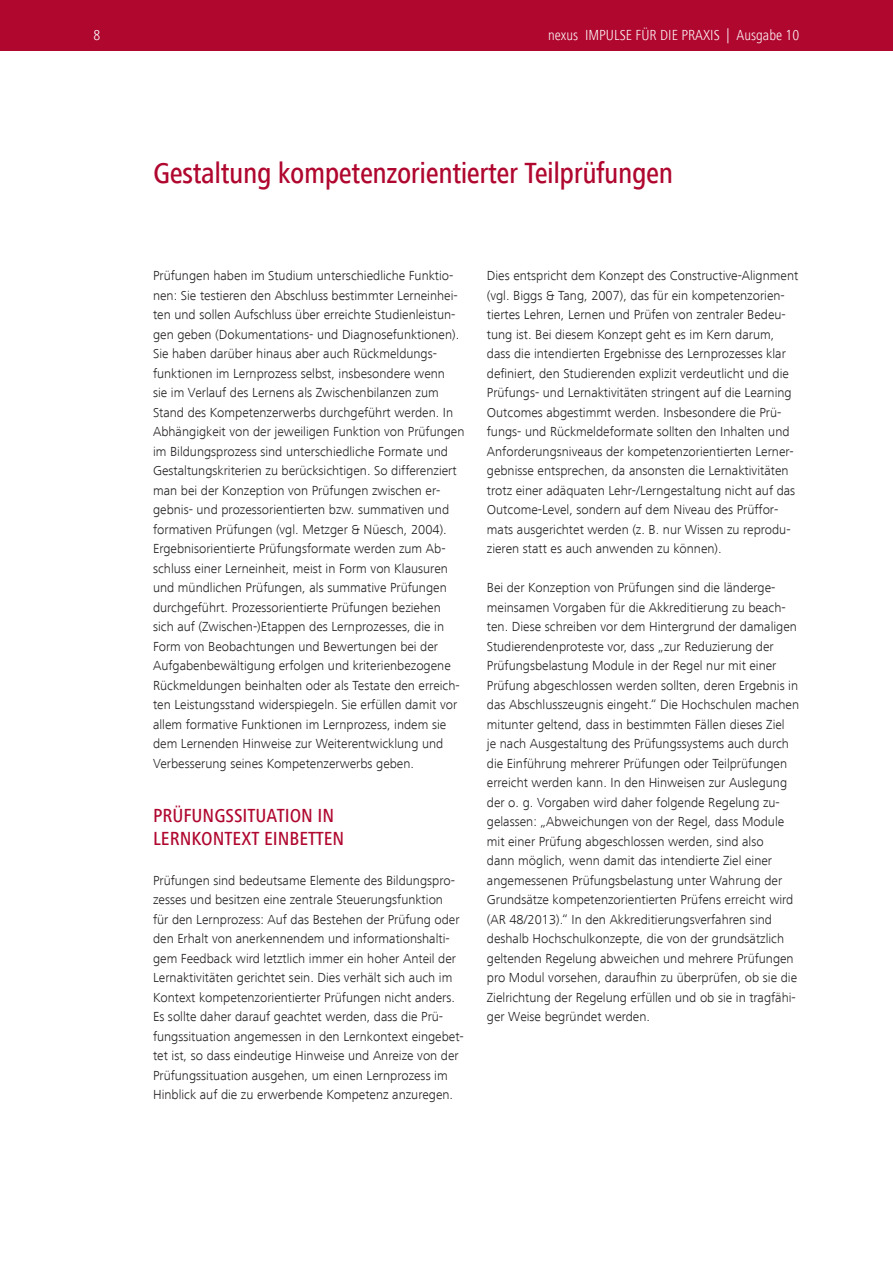
<style>
.page{position:relative;width:893px;height:1263px;background:#fff}
.page>*{position:absolute;margin:0;border:0;box-sizing:border-box;transform-origin:0 0}
.Head_2{font:500 condensed 30px "Frutiger Next LT";letter-spacing:-.015em;color:#b0072f}
.Head_3{font:500 condensed 19.5px/22.5px "Frutiger Next LT";color:#b0072f}
.t1{font:300 condensed 15px "Frutiger Next LT";color:#fff}
.Copy{font:300 13.5px/19.5px "Frutiger Next LT";color:#231f20}
</style>
<div class="page">
<div style="left:0;top:0;width:893px;height:51px;background:#b0072f"></div>
<p class="t1" style="left:94px;top:26px;width:8px">8</p>
<p class="t1" style="left:548px;top:26px;width:253px">nexus IMPULSE FÜR DIE PRAXIS | Ausgabe 10</p>
<p class="Head_2" style="left:153px;top:156px;width:522px">Gestaltung kompetenzorientierter Teilprüfungen</p>
<p class="Copy" style="left:153px;top:266px;width:313px">Prüfungen haben im Studium unterschiedliche Funktio&shy;nen: Sie testieren den Abschluss bestimmter Lerneinhei&shy;ten und sollen Aufschluss über erreichte Studienleistun&shy;gen geben (Dokumentations- und Diagnosefunktionen).<br>Sie haben darüber hinaus aber auch Rückmeldungs&shy;funktionen im Lernprozess selbst, insbesondere wenn<br>sie im Verlauf des Lernens als Zwischenbilanzen zum Stand des Kompetenzerwerbs durchgeführt werden. In Abhängigkeit von der jeweiligen Funktion von Prüfungen im Bildungsprozess sind unterschiedliche Formate und Gestaltungskriterien zu berücksichtigen. So differenziert man bei der Konzeption von Prüfungen zwischen er&shy;gebnis- und prozessorientierten bzw. summativen und formativen Prüfungen (vgl. Metzger &amp; Nüesch, 2004).<br>Ergebnisorientierte Prüfungsformate werden zum Ab&shy;schluss einer Lerneinheit, meist in Form von Klausuren und mündlichen Prüfungen, als summative Prüfungen durchgeführt. Prozessorientierte Prüfungen beziehen sich auf (Zwischen-)Etappen des Lernprozesses, die in Form von Beobachtungen und Bewertungen bei der Aufgabenbewältigung erfolgen und kriterienbezogene Rückmeldungen beinhalten oder als Testate den erreich&shy;ten Leistungsstand widerspiegeln. Sie erfüllen damit vor allem formative Funktionen im Lernprozess, indem sie dem Lernenden Hinweise zur Weiterentwicklung und Verbesserung seines Kompetenzerwerbs geben.</p>
<p class="Head_3" style="left:153px;top:804px;width:193px">PRÜFUNGSSITUATION IN<br>LERNKONTEXT EINBETTEN</p>
<p class="Copy" style="left:153px;top:870px;width:312px">Prüfungen sind bedeutsame Elemente des Bildungspro&shy;zesses und besitzen eine zentrale Steuerungsfunktion<br>für den Lernprozess: Auf das Bestehen der Prüfung oder den Erhalt von anerkennendem und informationshalti&shy;gem Feedback wird letztlich immer ein hoher Anteil der Lernaktivitäten gerichtet sein. Dies verhält sich auch im Kontext kompetenzorientierter Prüfungen nicht anders.<br>Es sollte daher darauf geachtet werden, dass die Prü&shy;fungssituation angemessen in den Lernkontext eingebet&shy;tet ist, so dass eindeutige Hinweise und Anreize von der Prüfungssituation ausgehen, um einen Lernprozess im Hinblick auf die zu erwerbende Kompetenz anzuregen.</p>
<p class="Copy" style="left:487px;top:266px;width:313px">Dies entspricht dem Konzept des Constructive-Alignment (vgl. Biggs &amp; Tang, 2007), das für ein kompetenzorien&shy;tiertes Lehren, Lernen und Prüfen von zentraler Bedeu&shy;tung ist. Bei diesem Konzept geht es im Kern darum, dass die intendierten Ergebnisse des Lernprozesses klar definiert, den Studierenden explizit verdeutlicht und die Prüfungs- und Lernaktivitäten stringent auf die Learning Outcomes abgestimmt werden. Insbesondere die Prü&shy;fungs- und Rückmeldeformate sollten den Inhalten und Anforderungsniveaus der kompetenzorientierten Lerner&shy;gebnisse entsprechen, da ansonsten die Lernaktivitäten trotz einer adäquaten Lehr-/Lerngestaltung nicht auf das Outcome-Level, sondern auf dem Niveau des Prüffor&shy;mats ausgerichtet werden (z. B. nur Wissen zu reprodu&shy;zieren statt es auch anwenden zu können).</p>
<p class="Copy" style="left:487px;top:578px;width:314px">Bei der Konzeption von Prüfungen sind die länderge&shy;meinsamen Vorgaben für die Akkreditierung zu beach&shy;ten. Diese schreiben vor dem Hintergrund der damaligen Studierendenproteste vor, dass „zur Reduzierung der Prüfungsbelastung Module in der Regel nur mit einer Prüfung abgeschlossen werden sollten, deren Ergebnis in das Abschlusszeugnis eingeht.“ Die Hochschulen machen mitunter geltend, dass in bestimmten Fällen dieses Ziel<br>je nach Ausgestaltung des Prüfungssystems auch durch die Einführung mehrerer Prüfungen oder Teilprüfungen erreicht werden kann. In den Hinweisen zur Auslegung der o. g. Vorgaben wird daher folgende Regelung zu&shy;gelassen: „Abweichungen von der Regel, dass Module mit einer Prüfung abgeschlossen werden, sind also<br>dann möglich, wenn damit das intendierte Ziel einer angemessenen Prüfungsbelastung unter Wahrung der Grundsätze kompetenzorientierten Prüfens erreicht wird (AR 48/2013).“ In den Akkreditierungsverfahren sind deshalb Hochschulkonzepte, die von der grundsätzlich geltenden Regelung abweichen und mehrere Prüfungen pro Modul vorsehen, daraufhin zu überprüfen, ob sie die Zielrichtung der Regelung erfüllen und ob sie in tragfähi&shy;ger Weise begründet werden.</p>
</div>
